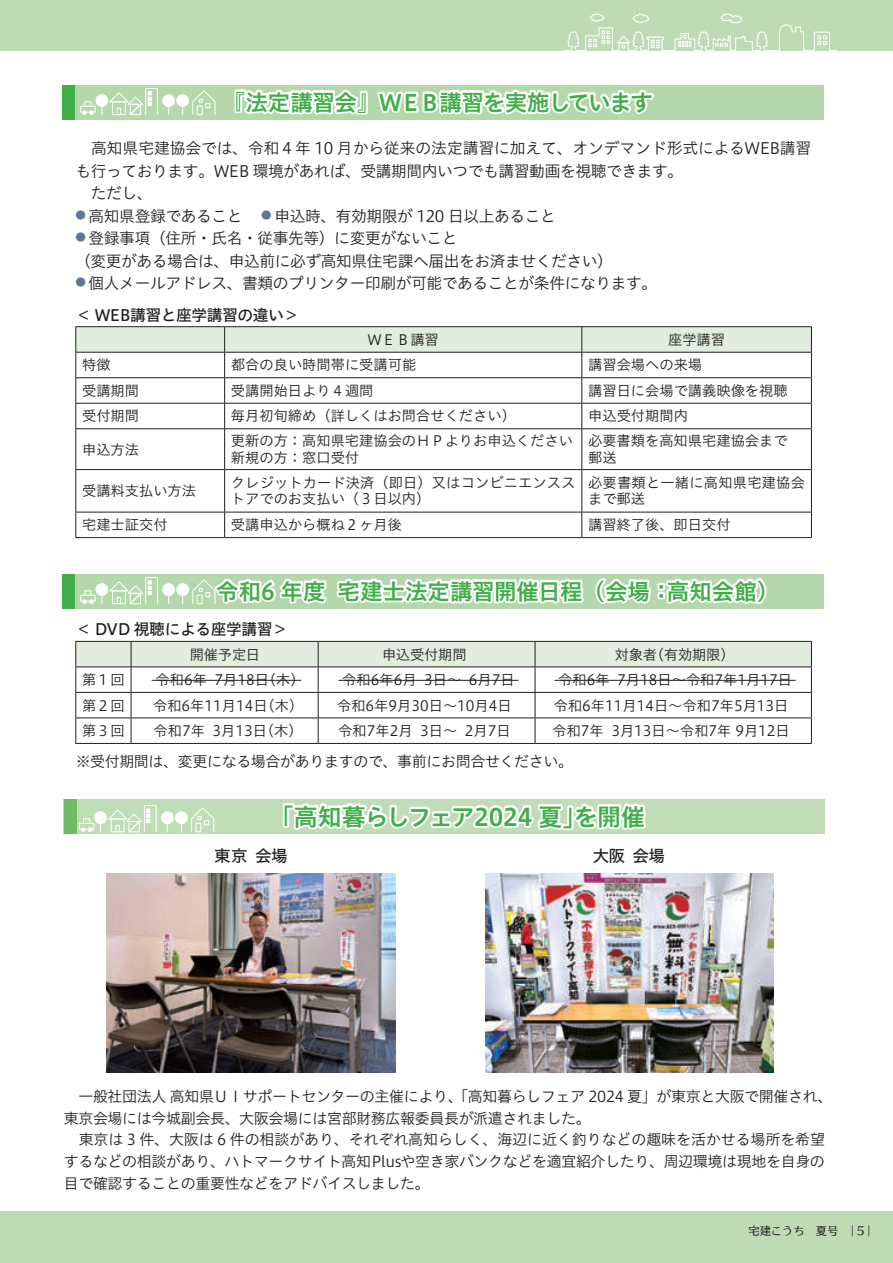
<style>
.page{position:relative;width:893px;height:1263px;background:#fff}
.page>*{position:absolute;margin:0;border:0;box-sizing:border-box;transform-origin:0 0}
.t1{font:24px "Hiragino UD Sans Std N W6";letter-spacing:-.03em;color:#40ae49}
.t2{font:22.5px "Hiragino UD Sans Std N W6";color:#40ae49}
.t3{font:22.5px "Hiragino UD Sans Std N W6";letter-spacing:-.055em;color:#40ae49}
.t4{font:16.5px "Hiragino UD Sans Std N W5";letter-spacing:-.025em;color:#231f20}
.t5{font:15.75px/22.5px "Hiragino UD Sans Std N W3";letter-spacing:-.025em;color:#231f20}
.t6{font:15.75px "Hiragino UD Sans Std N W5";letter-spacing:-.025em;color:#231f20}
.t7{font:15px/21.8px "Hiragino UD Sans Std N W3";letter-spacing:-.025em;color:#231f20}
.t8{font:14.25px/16.5px "Hiragino UD Sans Std N W3";color:#231f20}
.t9{font:11.25px "UD Typos 510 Std";color:#231f20}
</style>
<div class="page">
<div style="left:0;top:1212px;width:893px;height:51px;background:#bedbb6"></div>
<div style="left:0;top:0;width:893px;height:51px;background:#bedbb6"></div>
<svg style="left:563px;top:13px;width:275px;height:38px"></svg>
<img style="left:106px;top:873px;width:289px;height:199px">
<img style="left:485px;top:873px;width:289px;height:199px">
<div style="left:64px;top:799px;width:761px;height:34px;background:#c0ddb8"></div>
<svg style="left:282px;top:803px;width:364px;height:27px"></svg>
<div style="left:64px;top:799px;width:12px;height:34px;background:#6eba66"></div>
<div style="left:161px;top:811px;width:13px;height:13px;border:1px solid #fff;border-radius:50%"></div>
<svg style="left:163px;top:807px;width:51px;height:26px"></svg>
<div style="left:195px;top:823px;width:6px;height:9px;border:1px solid #fff"></div>
<div style="left:144px;top:805px;width:13px;height:27px;border:1px solid #fff"></div>
<div style="left:79px;top:823px;width:15px;height:7px;border:1px solid #fff"></div>
<svg style="left:81px;top:808px;width:69px;height:25px"></svg>
<div style="left:63px;top:85px;width:761px;height:34px;background:#b5d7ac"></div>
<svg style="left:232px;top:89px;width:424px;height:31px"></svg>
<div style="left:63px;top:85px;width:12px;height:34px;background:#40ae49"></div>
<div style="left:63px;top:574px;width:12px;height:34px;background:#40ae49"></div>
<hr style="left:75px;top:326px;width:150px;height:1px;background:#231f20">
<hr style="left:225px;top:326px;width:357px;height:1px;background:#231f20">
<hr style="left:582px;top:326px;width:230px;height:1px;background:#231f20">
<svg style="left:75px;top:641px;width:737px;height:102px"></svg>
<hr style="left:75px;top:743px;width:56px;height:1px;background:#231f20">
<hr style="left:131px;top:743px;width:187px;height:1px;background:#231f20">
<hr style="left:318px;top:743px;width:217px;height:1px;background:#231f20">
<hr style="left:535px;top:743px;width:277px;height:1px;background:#231f20">
<hr style="left:152px;top:680px;width:149px;height:1px;background:#231f20">
<hr style="left:338px;top:680px;width:180px;height:1px;background:#231f20">
<hr style="left:554px;top:680px;width:242px;height:1px;background:#231f20">
<div style="left:162px;top:94px;width:13px;height:13px;border:1px solid #fff;border-radius:50%"></div>
<svg style="left:164px;top:90px;width:52px;height:26px"></svg>
<div style="left:197px;top:106px;width:6px;height:9px;border:1px solid #fff"></div>
<div style="left:145px;top:88px;width:13px;height:27px;border:1px solid #fff"></div>
<div style="left:80px;top:106px;width:16px;height:7px;border:1px solid #fff"></div>
<svg style="left:82px;top:91px;width:70px;height:25px"></svg>
<svg style="left:75px;top:327px;width:737px;height:282px"></svg>
<h2 class="t3" style="left:223px;top:85px;width:432px">『法定講習会』ＷＥＢ講習を実施しています</h2>
<p class="t5" style="left:75px;top:136px;width:737px">　高知県宅建協会では、令和４年 10 月から従来の法定講習に加えて、オンデマンド形式によるWEB講習も行っております。WEB 環境があれば、受講期間内いつでも講習動画を視聴できます。<br>　ただし、</p>
<p class="t5" style="left:75px;top:204px;width:482px"><sup>●</sup> 高知県登録であること 　<sup>●</sup> 申込時、有効期限が 120 日以上あること</p>
<p class="t5" style="left:75px;top:226px;width:539px"><sup>●</sup> 登録事項（住所・氏名・従事先等）に変更がないこと<br>（変更がある場合は、申込前に必ず高知県住宅課へ届出をお済ませください）</p>
<p class="t5" style="left:75px;top:271px;width:583px"><sup>●</sup> 個人メールアドレス、書類のプリンター印刷が可能であることが条件になります。</p>
<p class="t6" style="left:75px;top:303px;width:225px">＜ WEB講習と座学講習の違い＞</p>
<p class="t8" style="left:368px;top:330px;width:73px">ＷＥＢ講習</p>
<p class="t8" style="left:668px;top:330px;width:58px">座学講習</p>
<p class="t8" style="left:82px;top:356px;width:30px">特徴</p>
<p class="t8" style="left:231px;top:356px;width:187px">都合の良い時間帯に受講可能</p>
<p class="t8" style="left:588px;top:356px;width:115px">講習会場への来場</p>
<p class="t8" style="left:82px;top:381px;width:58px">受講期間</p>
<p class="t8" style="left:231px;top:381px;width:144px">受講開始日より４週間</p>
<p class="t8" style="left:588px;top:381px;width:201px">講習日に会場で講義映像を視聴</p>
<p class="t8" style="left:82px;top:407px;width:58px">受付期間</p>
<p class="t8" style="left:231px;top:407px;width:287px">毎月初旬締め（詳しくはお問合せください）</p>
<p class="t8" style="left:588px;top:407px;width:101px">申込受付期間内</p>
<p class="t8" style="left:82px;top:440px;width:58px">申込方法</p>
<p class="t8" style="left:231px;top:432px;width:343px">更新の方：高知県宅建協会のＨＰよりお申込ください新規の方：窓口受付</p>
<p class="t8" style="left:588px;top:432px;width:201px">必要書類を高知県宅建協会まで郵送</p>
<p class="t8" style="left:82px;top:482px;width:116px">受講料支払い方法</p>
<p class="t8" style="left:231px;top:474px;width:346px">クレジットカード決済（即日）又はコンビニエンスストアでのお支払い（３日以内）</p>
<p class="t8" style="left:588px;top:474px;width:218px">必要書類と一緒に高知県宅建協会まで郵送</p>
<p class="t8" style="left:82px;top:516px;width:87px">宅建士証交付</p>
<p class="t8" style="left:231px;top:516px;width:172px">受講申込から概ね２ヶ月後</p>
<p class="t8" style="left:588px;top:516px;width:144px">講習終了後、即日交付</p>
<h2 class="t2" style="left:216px;top:574px;width:565px">令和6 年度 宅建士法定講習開催日程（会場：高知会館）</h2>
<p class="t6" style="left:75px;top:617px;width:214px">＜ DVD 視聴による座学講習＞</p>
<p class="t8" style="left:190px;top:645px;width:72px">開催予定日</p>
<p class="t8" style="left:382px;top:645px;width:86px">申込受付期間</p>
<p class="t8" style="left:615px;top:645px;width:121px">対象者（有効期限）</p>
<p class="t8" style="left:82px;top:671px;width:44px">第１回</p>
<p class="t8" style="left:156px;top:671px;width:151px">令和6年 7月18日（木）</p>
<p class="t8" style="left:342px;top:671px;width:174px">令和6年6月 3日～ 6月7日</p>
<p class="t8" style="left:558px;top:671px;width:235px">令和6年 7月18日～令和7年1月17日</p>
<p class="t8" style="left:82px;top:696px;width:44px">第２回</p>
<p class="t8" style="left:153px;top:696px;width:152px">令和6年11月14日（木）</p>
<p class="t8" style="left:337px;top:696px;width:176px">令和6年9月30日～10月4日</p>
<p class="t8" style="left:554px;top:696px;width:236px">令和6年11月14日～令和7年5月13日</p>
<p class="t8" style="left:82px;top:722px;width:44px">第３回</p>
<p class="t8" style="left:154px;top:722px;width:151px">令和7年 3月13日（木）</p>
<p class="t8" style="left:338px;top:722px;width:174px">令和7年2月 3日～ 2月7日</p>
<p class="t8" style="left:552px;top:722px;width:239px">令和7年 3月13日～令和7年 9月12日</p>
<p class="t7" style="left:75px;top:749px;width:499px">※受付期間は、変更になる場合がありますので、事前にお問合せください。</p>
<h1 class="t1" style="left:270px;top:798px;width:377px">「高知暮らしフェア2024 夏」を開催</h1>
<p class="t4" style="left:215px;top:843px;width:74px">東京 会場</p>
<p class="t4" style="left:592px;top:843px;width:74px">大阪 会場</p>
<p class="t7" style="left:64px;top:1084px;width:770px">　一般社団法人 高知県ＵＩサポートセンターの主催により、「高知暮らしフェア 2024 夏」が東京と大阪で開催され、東京会場には今城副会長、大阪会場には宮部財務広報委員長が派遣されました。<br>　東京は 3 件、大阪は 6 件の相談があり、それぞれ高知らしく、海辺に近く釣りなどの趣味を活かせる場所を希望するなどの相談があり、ハトマークサイト高知Plusや空き家バンクなどを適宜紹介したり、周辺環境は現地を自身の目で確認することの重要性などをアドバイスしました。</p>
<p class="t9" style="left:748px;top:1221px;width:125px">宅建こうち　夏号　￨5￨</p>
</div>
